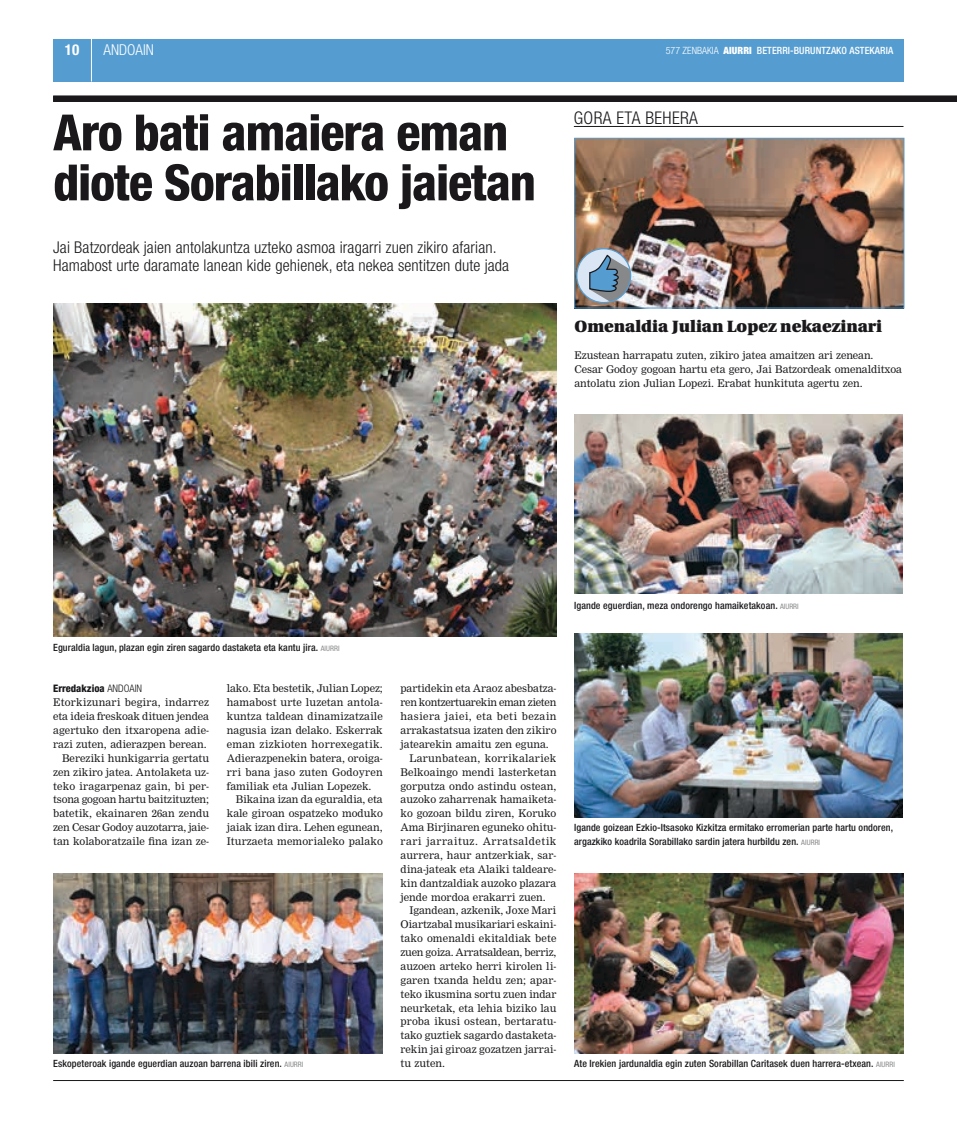
<style>
.page{position:relative;width:957px;height:1134px;background:#fff}
.page>*{position:absolute;margin:0;border:0;box-sizing:border-box;transform-origin:0 0}
.Titulua-B{font:800 condensed 50px/50px "Helvetica Neue";letter-spacing:-.02em;color:#1a181b}
.Atala{font:300 condensed 17.5px "Helvetica Neue";letter-spacing:.02em;color:#1a181b}
.Sarrera{font:300 condensed 16.25px/18.8px "Helvetica Neue";letter-spacing:.01em;color:#1a181b}
.IRITZIA-Titulua-B{font:900 16.25px "Utopia";color:#1a181b}
.Orriburua-Orrialde-z{font:300 condensed 15px "Helvetica Neue";color:#fff}
.Orriburua-Orrialde-z-2{font:700 condensed 15px "Helvetica Neue";color:#fff}
.Testua-JUST-Koxka{font:10.38px/13.9px "M Nimrod";color:#1a181b;text-align:justify}
.Testua-BAND-Hasi{font:10.38px/13.9px "M Nimrod";letter-spacing:-.01em;color:#1a181b}
.Testua-JUST-Hasi{font:10.38px/13.9px "M Nimrod";color:#1a181b;text-align:justify}
.Medaila{font:800 condensed 10.38px "Helvetica Neue";color:#1a181b}
.ArgazkiOina{font:500 condensed 10px/13.9px "Helvetica Neue";letter-spacing:.01em;color:#1a181b}
.t1{font:500 condensed 10px "Helvetica Neue";letter-spacing:.01em;color:#fff}
.s1{font-weight:300}
.s2{font-weight:900}
.s3{font-weight:400;font-size:7.5px;color:#87888a}
</style>
<div class="page">
<img style="left:574px;top:415px;width:329px;height:179px">
<img style="left:574px;top:634px;width:329px;height:183px">
<img style="left:574px;top:873px;width:329px;height:180px">
<div style="left:53px;top:96px;width:904px;height:6px;background:#1a181b"></div>
<img style="left:53px;top:304px;width:503px;height:333px">
<img style="left:576px;top:140px;width:326px;height:166px">
<div style="left:574px;top:138px;width:330px;height:170px;border:1px solid #559dd1"></div>
<hr style="left:574px;top:126px;width:329px;height:1px;background:#1a181b">
<div style="left:577px;top:249px;width:53px;height:54px;background:#dbe6f4;border-radius:50%"></div>
<div style="left:576px;top:248px;width:55px;height:55px;border:1px solid #559dd1;border-radius:50%"></div>
<svg style="left:588px;top:254px;width:42px;height:49px"></svg>
<img style="left:53px;top:873px;width:330px;height:180px">
<div style="left:53px;top:39px;width:851px;height:42px;background:#559dd1"></div>
<hr style="left:91px;top:39px;width:1px;height:42px;background:#fff">
<hr style="left:53px;top:1080px;width:851px;height:1px;background:#1a181b">
<p class="Orriburua-Orrialde-z-2" style="left:65px;top:41px;width:16px">10</p>
<p class="Orriburua-Orrialde-z" style="left:104px;top:41px;width:52px">ANDOAIN</p>
<p class="t1" style="left:666px;top:45px;width:229px"><span class="s1">577 ZENBAKIA</span> <span class="s2">AIURRI</span> BETERRI-BURUNTZAKO ASTEKARIA</p>
<p class="Titulua-B" style="left:53px;top:107px;width:484px">Aro bati amaiera eman diote Sorabillako jaietan</p>
<p class="Sarrera" style="left:53px;top:237px;width:457px">Jai Batzordeak jaien antolakuntza uzteko asmoa iragarri zuen zikiro afarian.<br>Hamabost urte daramate lanean kide gehienek, eta nekea sentitzen dute jada</p>
<p class="Atala" style="left:574px;top:108px;width:126px">GORA ETA BEHERA</p>
<p class="IRITZIA-Titulua-B" style="left:574px;top:317px;width:309px">Omenaldia Julian Lopez nekaezinari</p>
<p class="Testua-BAND-Hasi" style="left:574px;top:349px;width:329px">Ezustean harrapatu zuten, zikiro jatea amaitzen ari zenean.<br>Cesar Godoy gogoan hartu eta gero, Jai Batzordeak omenalditxoa antolatu zion Julian Lopezi. Erabat hunkituta agertu zen.</p>
<p class="ArgazkiOina" style="left:53px;top:640px;width:288px">Eguraldia lagun, plazan egin ziren sagardo dastaketa eta kantu jira. <span class="s3">AIURRI</span></p>
<p class="Medaila" style="left:53px;top:682px;width:91px">Erredakzioa <span class="s1">ANDOAIN</span></p>
<p class="Testua-JUST-Hasi" style="left:53px;top:696px;width:157px">Etorkizunari begira, indarrez eta ideia freskoak dituen jendea agertuko den itxaropena adie&shy;razi zuten, adierazpen berean.</p>
<p class="Testua-JUST-Koxka" style="left:53px;top:751px;width:157px;text-indent:9px">Bereziki hunkigarria gertatu zen zikiro jatea. Antolaketa uz&shy;teko iragarpenaz gain, bi per&shy;tsona gogoan hartu baitzituzten; batetik, ekainaren 26an zendu zen Cesar Godoy auzotarra, jaie&shy;tan kolaboratzaile fina izan ze-</p>
<p class="Testua-JUST-Koxka" style="left:227px;top:682px;width:157px">lako. Eta bestetik, Julian Lopez; hamabost urte luzetan antola&shy;kuntza taldean dinamizatzaile nagusia izan delako. Eskerrak eman zizkioten horrexegatik.<br>Adierazpenekin batera, oroiga&shy;rri bana jaso zuten Godoyren familiak eta Julian Lopezek.</p>
<p class="Testua-JUST-Koxka" style="left:227px;top:793px;width:157px;text-indent:9px">Bikaina izan da eguraldia, eta kale giroan ospatzeko moduko jaiak izan dira. Lehen egunean, Iturzaeta memorialeko palako</p>
<p class="ArgazkiOina" style="left:53px;top:1056px;width:252px">Eskopeteroak igande eguerdian auzoan barrena ibili ziren. <span class="s3">AIURRI</span></p>
<p class="Testua-JUST-Koxka" style="left:400px;top:682px;width:157px">partidekin eta Araoz abesbatza&shy;ren kontzertuarekin eman zieten hasiera jaiei, eta beti bezain arrakastatsua izaten den zikiro jatearekin amaitu zen eguna.</p>
<p class="Testua-JUST-Koxka" style="left:400px;top:751px;width:157px;text-indent:9px">Larunbatean, korrikalariek Belkoaingo mendi lasterketan gorputza ondo astindu ostean, auzoko zaharrenak hamaiketa&shy;ko gozoan bildu ziren, Koruko Ama Birjinaren eguneko ohitu&shy;rari jarraituz. Arratsaldetik aurrera, haur antzerkiak, sar&shy;dina-jateak eta Alaiki taldeare&shy;kin dantzaldiak auzoko plazara jende mordoa erakarri zuen.</p>
<p class="Testua-JUST-Koxka" style="left:400px;top:904px;width:157px;text-indent:9px">Igandean, azkenik, Joxe Mari Oiartzabal musikariari eskaini&shy;tako omenaldi ekitaldiak bete zuen goiza. Arratsaldean, berriz, auzoen arteko herri kirolen li&shy;garen txanda heldu zen; apar&shy;teko ikusmina sortu zuen indar neurketak, eta lehia biziko lau proba ikusi ostean, bertaratu&shy;tako guztiek sagardo dastaketa&shy;rekin jai giroaz gozatzen jarrai&shy;tu zuten.</p>
<p class="ArgazkiOina" style="left:574px;top:598px;width:226px">Igande eguerdian, meza ondorengo hamaiketakoan. <span class="s3">AIURRI</span></p>
<p class="ArgazkiOina" style="left:574px;top:820px;width:320px">Igande goizean Ezkio-Itsasoko Kizkitza ermitako erromerian parte hartu ondoren, argazkiko koadrila Sorabillako sardin jatera hurbildu zen. <span class="s3">AIURRI</span></p>
<p class="ArgazkiOina" style="left:574px;top:1056px;width:322px">Ate Irekien jardunaldia egin zuten Sorabillan Caritasek duen harrera-etxean. <span class="s3">AIURRI</span></p>
</div>
